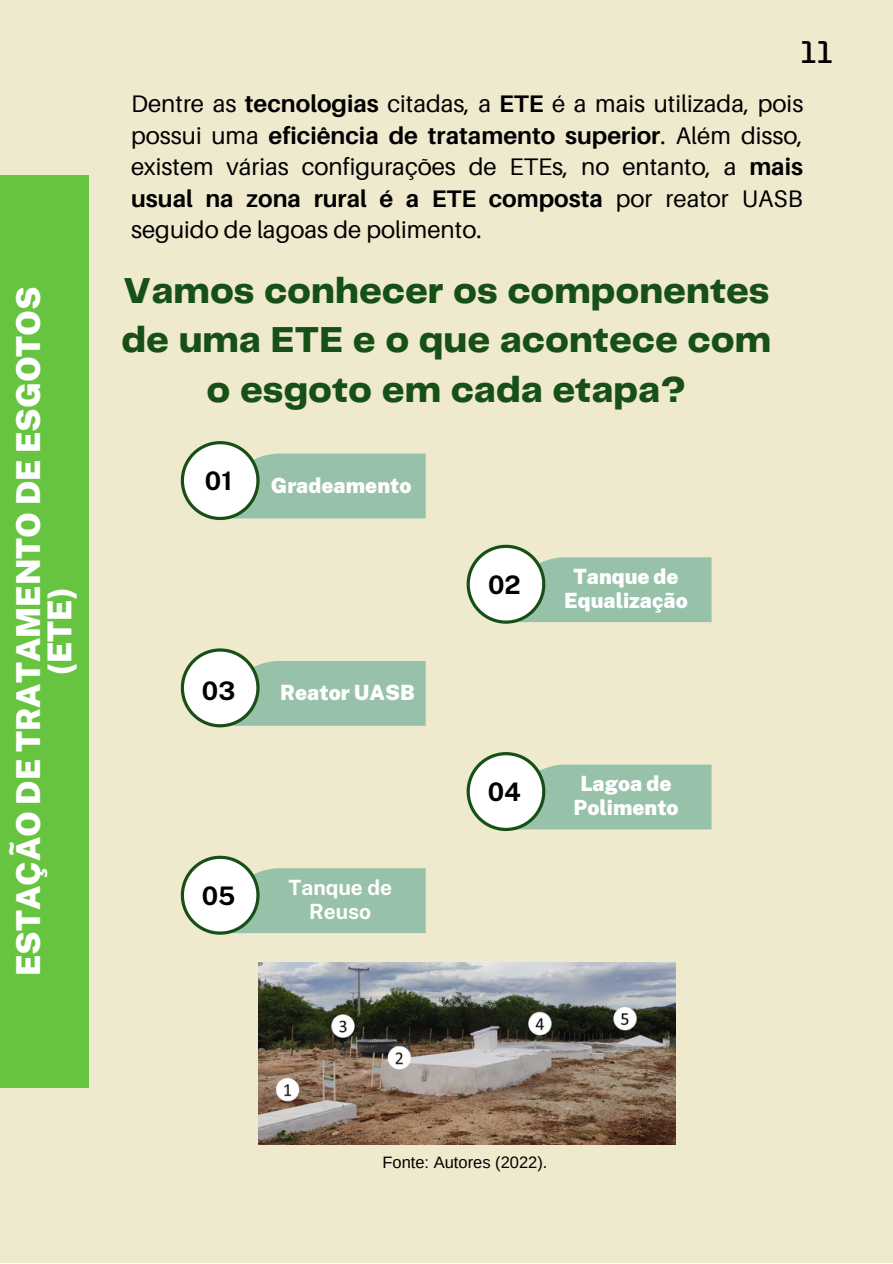
<style>
.page{position:relative;width:893px;height:1264px;background:#fff}
.page>*{position:absolute;margin:0;border:0;box-sizing:border-box;transform-origin:0 0}
.t1{font:800 37.5px/49.5px "Telegraf";color:#165016;text-align:center}
.t2{font:900 33px/31.5px "Public Sans";color:#fff;text-align:center}
.t3{font:500 33px "Telegraf";color:#000}
.t4{font:700 25.5px "Public Sans";color:#000}
.t5{font:24px/31.5px "Aileron";color:#000;text-align:justify}
.t6{font:900 21px/23.5px "Public Sans";color:#fff;text-align:center}
.t7{font:700 21px/23.5px "Public Sans";color:#fff;text-align:center}
.t8{font:16.5px "Arimo";color:#000}
.s1{font-weight:700}
</style>
<div class="page">
<div style="left:0;top:0;width:892px;height:1262px;background:#efe9ce"></div>
<div style="left:0;top:175px;width:89px;height:912px;background:#66c440"></div>
<img style="left:258px;top:962px;width:417px;height:182px">
<svg style="left:181px;top:441px;width:244px;height:79px"></svg>
<svg style="left:181px;top:648px;width:244px;height:79px"></svg>
<svg style="left:181px;top:855px;width:244px;height:79px"></svg>
<svg style="left:466px;top:544px;width:245px;height:79px"></svg>
<svg style="left:466px;top:752px;width:245px;height:79px"></svg>
<h2 class="t2" style="left:12px;top:976px;width:691px;rotate:-90deg">ESTAÇÃO DE TRATAMENTO DE ESGOTOS (ETE)</h2>
<h2 class="t3" style="left:800px;top:38px;width:34px">11</h2>
<p class="t5" style="left:131px;top:88px;width:673px">Dentre as <span class="s1">tecnologias</span> citadas, a <span class="s1">ETE</span> é a mais utilizada, pois possui uma <span class="s1">eficiência de tratamento superior</span>. Além disso, existem várias configurações de ETEs, no entanto, a <span class="s1">mais usual na zona rural é a ETE composta</span> por reator UASB seguido de lagoas de polimento.</p>
<h1 class="t1" style="left:122px;top:268px;width:651px">Vamos conhecer os componentes de uma ETE e o que acontece com o esgoto em cada etapa?</h1>
<p class="t4" style="left:205px;top:465px;width:29px">01</p>
<p class="t6" style="left:271px;top:473px;width:142px">Gradeamento</p>
<p class="t4" style="left:202px;top:676px;width:35px">03</p>
<p class="t6" style="left:280px;top:680px;width:136px">Reator UASB</p>
<p class="t4" style="left:202px;top:880px;width:35px">05</p>
<p class="t7" style="left:288px;top:875px;width:105px">Tanque de<br>Reuso</p>
<p class="t4" style="left:488px;top:569px;width:34px">02</p>
<p class="t6" style="left:564px;top:564px;width:125px">Tanque de<br>Equalização</p>
<p class="t4" style="left:488px;top:776px;width:35px">04</p>
<p class="t6" style="left:573px;top:771px;width:107px">Lagoa de<br>Polimento</p>
<p class="t8" style="left:382px;top:1153px;width:166px">Fonte: Autores (2022).</p>
</div>
